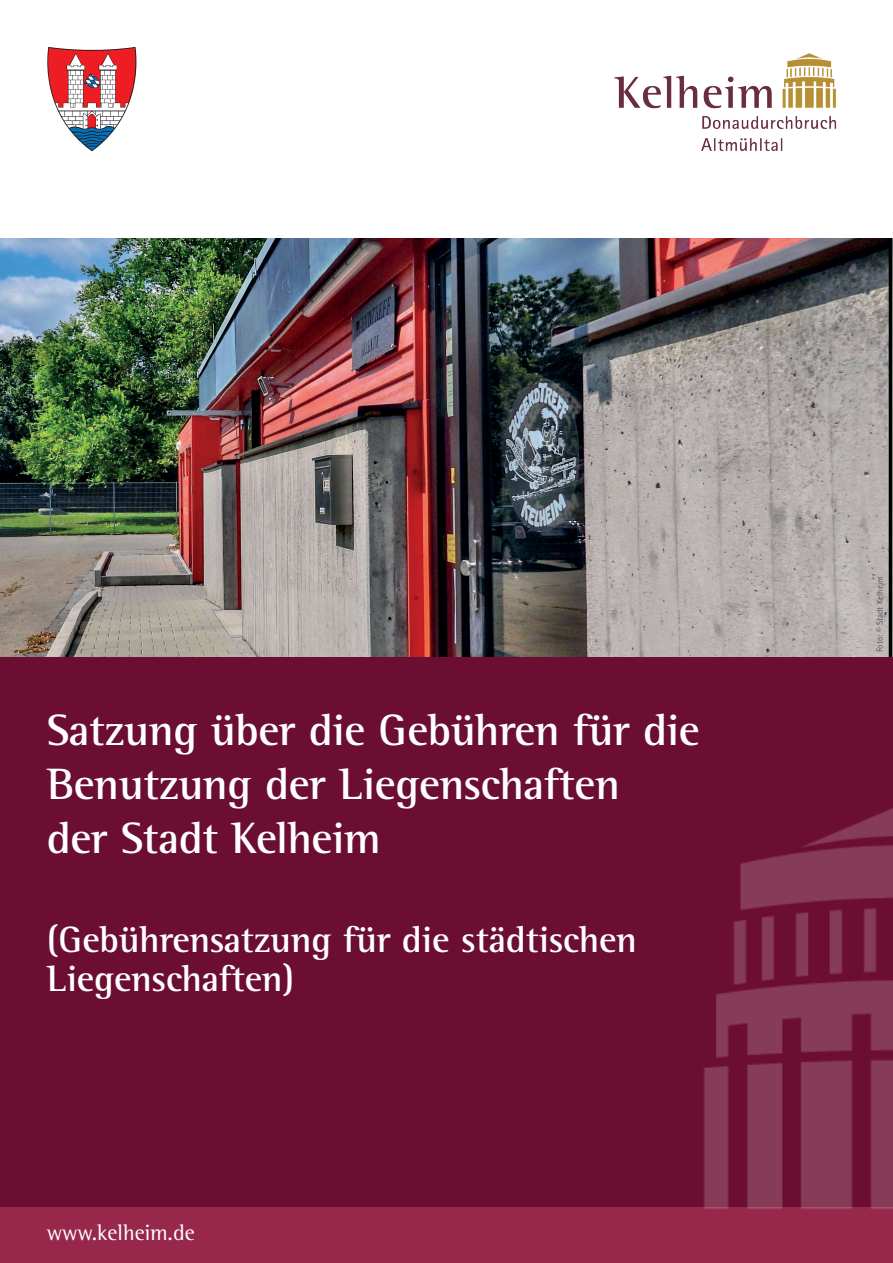
<style>
.page{position:relative;width:893px;height:1263px;background:#fff}
.page>*{position:absolute;margin:0;border:0;box-sizing:border-box;transform-origin:0 0}
.t1{font:700 45px/54px "Rotis Semi Serif Pro";letter-spacing:-.01em;color:#fff}
.t2{font:700 45px "Rotis Semi Sans Pro";color:#fff}
.t3{font:700 37.5px/39px "Rotis Semi Serif Pro";letter-spacing:-.005em;color:#fff}
.t4{font:22.5px "Rotis Semi Serif Std";color:#fff}
.t5{font:9px "Rotis Sans Serif Std";color:#57585a}
</style>
<div class="page">
<img style="left:614px;top:53px;width:223px;height:98px">
<img style="left:0;top:239px;width:893px;height:418px">
<div style="left:0;top:657px;width:893px;height:551px;background:#6b0e31"></div>
<div style="left:0;top:1208px;width:893px;height:55px;background:#97274b"></div>
<img style="left:660px;top:808px;width:233px;height:401px">
<svg style="left:47px;top:47px;width:90px;height:104px"></svg>
<p class="t1" style="left:47px;top:703px;width:654px">Satzung über die Gebühren für die<br>Benutzung der Liegenschaften<br>der Stadt Kelheim</p>
<p class="t2" style="left:47px;top:726px;width:74px">XXX</p>
<p class="t3" style="left:47px;top:920px;width:592px">(Gebührensatzung für die städtischen<br>Liegenschaften)</p>
<p class="t4" style="left:47px;top:1220px;width:149px">www.kelheim.de</p>
<p class="t5" style="left:874px;top:652px;width:78px;rotate:-90deg">Foto: © Stadt Kelheim</p>
</div>
